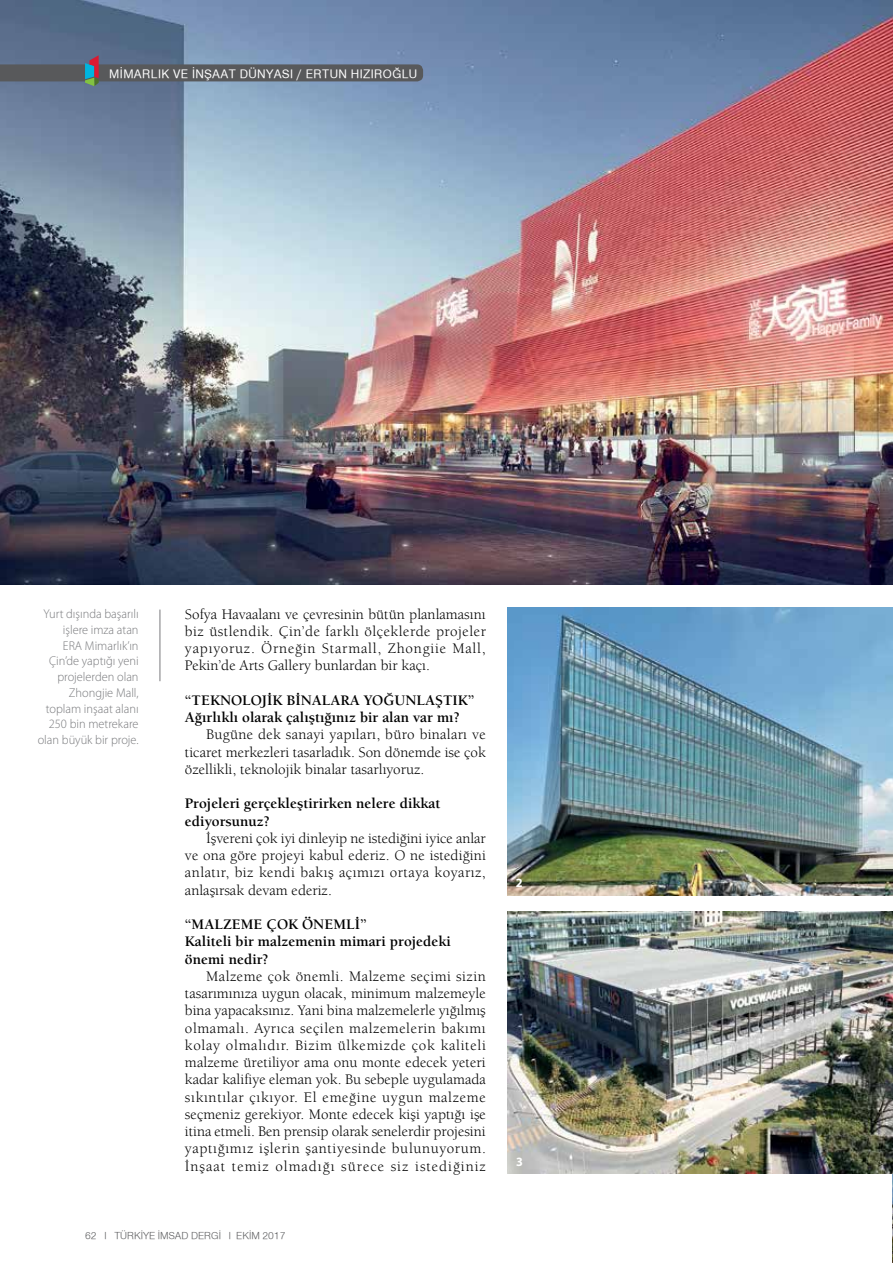
<style>
.page{position:relative;width:893px;height:1263px;background:#fff}
.page>*{position:absolute;margin:0;border:0;box-sizing:border-box;transform-origin:0 0}
.t1{font:15px/17.2px "Berkeley Book Tr";color:#000;text-align:justify}
.t2{font:15px/17.2px "Berkeley Bold Tr";color:#000}
.t3{font:300 12.75px/15.8px "Myriad Pro";color:#797a7d;text-align:right}
.t4{font:500 12.75px "Nimbus Sans Novus";letter-spacing:.03em;color:#fff}
.t5{font:700 12.75px "Myriad Pro";color:#fff}
.t6{font:10.5px "Nimbus Sans Novus";color:#58595b}
</style>
<div class="page">
<img style="left:507px;top:608px;width:386px;height:287px">
<img style="left:892px;top:1174px;width:1px;height:89px">
<img style="left:507px;top:912px;width:386px;height:262px">
<img style="left:0;top:0;width:893px;height:584px">
<svg style="left:0;top:55px;width:423px;height:31px;background:#636e7e"></svg>
<hr style="left:160px;top:609px;width:1px;height:72px;background:#797a7d">
<p class="t4" style="left:109px;top:66px;width:309px">MİMARLIK VE İNŞAAT DÜNYASI / ERTUN HIZIROĞLU</p>
<p class="t3" style="left:38px;top:606px;width:102px">Yurt dışında başarılı işlere imza atan<br>ERA Mimarlık’ın<br>Çin’de yaptığı yeni projelerden olan<br>Zhongjie Mall, toplam inşaat alanı<br>250 bin metrekare olan büyük bir proje.</p>
<p class="t1" style="left:185px;top:605px;width:302px">Sofya Havaalanı ve çevresinin bütün planlamasını biz üstlendik. Çin’de farklı ölçeklerde projeler yapıyoruz. Örneğin Starmall, Zhongiie Mall, Pekin’de Arts Gallery bunlardan bir kaçı.</p>
<p class="t2" style="left:185px;top:691px;width:291px">“TEKNOLOJİK BİNALARA YOĞUNLAŞTIK”<br>Ağırlıklı olarak çalıştığınız bir alan var mı?</p>
<p class="t1" style="left:185px;top:726px;width:302px;text-indent:21px">Bugüne dek sanayi yapıları, büro binaları ve ticaret merkezleri tasarladık. Son dönemde ise çok özellikli, teknolojik binalar tasarlıyoruz.</p>
<p class="t2" style="left:185px;top:795px;width:257px">Projeleri gerçekleştirirken nelere dikkat ediyorsunuz?</p>
<p class="t1" style="left:185px;top:829px;width:303px;text-indent:21px">İşvereni çok iyi dinleyip ne istediğini iyice anlar ve ona göre projeyi kabul ederiz. O ne istediğini anlatır, biz kendi bakış açımızı ortaya koyarız, anlaşırsak devam ederiz.</p>
<p class="t2" style="left:185px;top:915px;width:268px">“MALZEME ÇOK ÖNEMLİ”<br>Kaliteli bir malzemenin mimari projedeki önemi nedir?</p>
<p class="t1" style="left:185px;top:967px;width:303px;text-indent:21px">Malzeme çok önemli. Malzeme seçimi sizin tasarımınıza uygun olacak, minimum malzemeyle bina yapacaksınız. Yani bina malzemelerle yığılmış olmamalı. Ayrıca seçilen malzemelerin bakımı kolay olmalıdır. Bizim ülkemizde çok kaliteli malzeme üretiliyor ama onu monte edecek yeteri kadar kalifiye eleman yok. Bu sebeple uygulamada sıkıntılar çıkıyor. El emeğine uygun malzeme seçmeniz gerekiyor. Monte edecek kişi yaptığı işe itina etmeli. Ben prensip olarak senelerdir projesini yaptığımız işlerin şantiyesinde bulunuyorum.<br>İnşaat temiz olmadığı sürece siz istediğiniz</p>
<p class="t6" style="left:85px;top:1229px;width:202px">62 l TÜRKİYE İMSAD DERGİ l EKİM 2017</p>
<p class="t5" style="left:516px;top:874px;width:8px">2</p>
<p class="t5" style="left:516px;top:1153px;width:8px">3</p>
</div>
